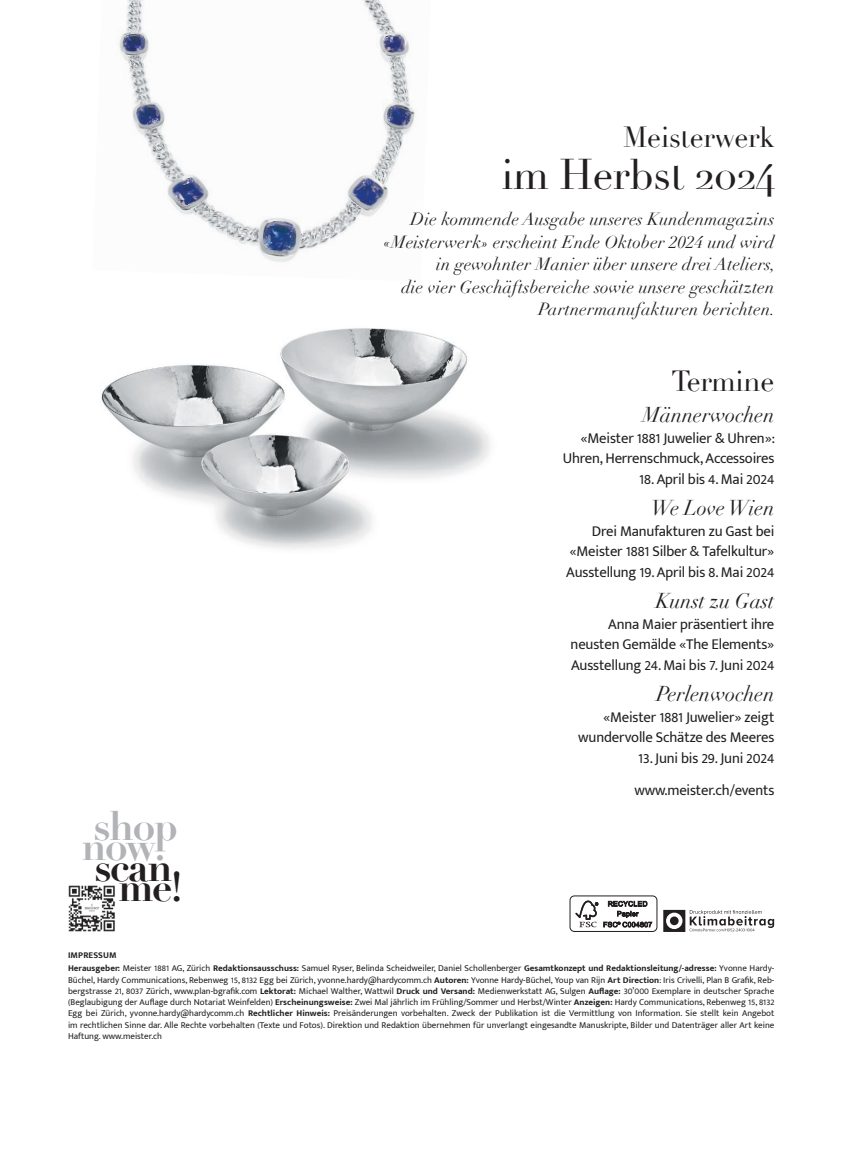
<style>
.page{position:relative;width:851px;height:1157px;background:#fff}
.page>*{position:absolute;margin:0;border:0;box-sizing:border-box;transform-origin:0 0}
.t1{font:42px "Didot";letter-spacing:-.01em;color:#231f20}
.t2{font:700 40.5px "Didot";letter-spacing:-.04em;color:#b2b3b7}
.t3{font:700 40.5px "Didot";letter-spacing:-.04em;color:#231f20}
.t4{font:28.5px "Didot";letter-spacing:-.01em;color:#231f20}
.t5{font:italic 21px "Didot";color:#231f20}
.t6{font:italic 17.25px/22.5px "Didot";letter-spacing:.01em;color:#231f20;text-align:right}
.t7{font:15px/19.5px "Mukta Mahee";letter-spacing:-.01em;color:#231f20;text-align:right}
.t8{font:9px/11.2px "Mukta Mahee";color:#231f20;text-align:justify}
.t9{font:700 9px "Mukta Mahee";letter-spacing:.01em;color:#231f20}
.s1{font-weight:700}
</style>
<div class="page">
<img style="left:101px;top:328px;width:389px;height:221px">
<img style="left:119px;top:0;width:297px;height:262px">
<svg style="left:663px;top:910px;width:111px;height:22px"></svg>
<img style="left:68px;top:885px;width:47px;height:47px">
<div style="left:569px;top:895px;width:88px;height:37px;border:1px solid #231f20;border-radius:4px"></div>
<svg style="left:575px;top:900px;width:77px;height:27px"></svg>
<h3 class="t4" style="left:623px;top:120px;width:153px">Meisterwerk</h3>
<h1 class="t1" style="left:501px;top:149px;width:274px">im Herbst 2024</h1>
<h3 class="t6" style="left:384px;top:208px;width:393px">Die kommende Ausgabe unseres Kundenmagazins «Meisterwerk» erscheint Ende Oktober 2024 und wird in gewohnter Manier über unsere drei Ateliers,<br>die vier Geschäftsbereiche sowie unsere geschätzten Partnermanufakturen berichten.</h3>
<h3 class="t4" style="left:671px;top:364px;width:104px">Termine</h3>
<h2 class="t2" style="left:93px;top:800px;width:86px">shop</h2>
<h2 class="t2" style="left:81px;top:820px;width:86px">now.</h2>
<h2 class="t3" style="left:94px;top:841px;width:80px">scan</h2>
<h2 class="t3" style="left:118px;top:861px;width:67px">me!</h2>
<p class="t9" style="left:68px;top:949px;width:50px">IMPRESSUM</p>
<h3 class="t5" style="left:642px;top:402px;width:133px">Männerwochen</h3>
<h3 class="t7" style="left:562px;top:428px;width:214px">«Meister 1881 Juwelier &amp; Uhren»:<br>Uhren, Herrenschmuck, Accessoires</h3>
<h3 class="t7" style="left:639px;top:469px;width:137px">18. April bis 4. Mai 2024</h3>
<h3 class="t5" style="left:651px;top:495px;width:125px">We Love Wien</h3>
<h3 class="t7" style="left:569px;top:521px;width:206px">Drei Manufakturen zu Gast bei «Meister 1881 Silber &amp; Tafelkultur»</h3>
<h3 class="t7" style="left:566px;top:562px;width:210px">Ausstellung 19. April bis 8. Mai 2024</h3>
<h3 class="t5" style="left:655px;top:588px;width:120px">Kunst zu Gast</h3>
<h3 class="t7" style="left:570px;top:614px;width:205px">Anna Maier präsentiert ihre neusten Gemälde «The Elements»</h3>
<h3 class="t7" style="left:571px;top:655px;width:205px">Ausstellung 24. Mai bis 7. Juni 2024</h3>
<h3 class="t5" style="left:656px;top:681px;width:119px">Perlenwochen</h3>
<h3 class="t7" style="left:578px;top:707px;width:197px">«Meister 1881 Juwelier» zeigt wundervolle Schätze des Meeres</h3>
<h3 class="t7" style="left:634px;top:742px;width:141px;line-height:31.5px;text-align:left">13. Juni bis 29. Juni 2024 www.meister.ch/events</h3>
<p class="t8" style="left:68px;top:962px;width:707px"><span class="s1">Herausgeber:</span> Meister 1881 AG, Zürich <span class="s1">Redaktionsausschuss:</span> Samuel Ryser, Belinda Scheidweiler, Daniel Schollenberger <span class="s1">Gesamtkonzept und Redaktionsleitung/-adresse:</span> Yvonne Hardy-Büchel, Hardy Communications, Rebenweg 15, 8132 Egg bei Zürich, yvonne.hardy@hardycomm.ch <span class="s1">Autoren:</span> Yvonne Hardy-Büchel, Youp van Rijn <span class="s1">Art Direction</span>: Iris Crivelli, Plan B Grafik, Reb&shy;bergstrasse 21, 8037 Zürich, www.plan-bgrafik.com <span class="s1">Lektorat:</span> Michael Walther, Wattwil <span class="s1">Druck und Versand:</span> Medienwerkstatt AG, Sulgen <span class="s1">Auflage:</span> 30’000 Exemplare in deutscher Sprache (Beglaubigung der Auflage durch Notariat Weinfelden) <span class="s1">Erscheinungsweise:</span> Zwei Mal jährlich im Frühling/Sommer und Herbst/Winter <span class="s1">Anzeigen:</span> Hardy Communications, Rebenweg 15, 8132<br>Egg bei Zürich, yvonne.hardy@hardycomm.ch <span class="s1">Rechtlicher Hinweis:</span> Preisänderungen vorbehalten. Zweck der Publikation ist die Vermittlung von Information. Sie stellt kein Angebot im rechtlichen Sinne dar. Alle Rechte vorbehalten (Texte und Fotos). Direktion und Redaktion übernehmen für unverlangt eingesandte Manuskripte, Bilder und Datenträger aller Art keine Haftung. www.meister.ch</p>
</div>
